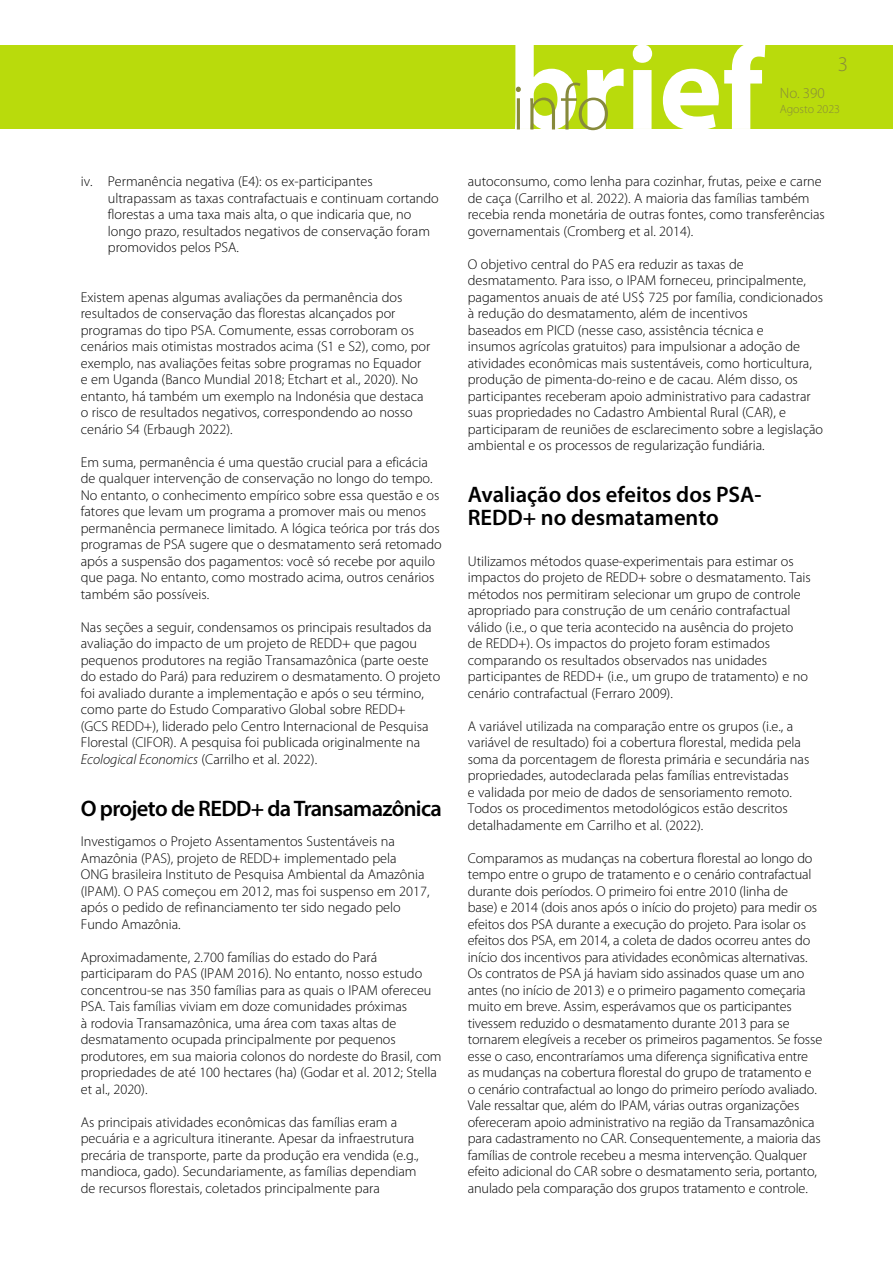
<style>
.page{position:relative;width:893px;height:1263px;background:#fff}
.page>*{position:absolute;margin:0;border:0;box-sizing:border-box;transform-origin:0 0}
.t1{font:600 22.5px/22.5px "Myriad Pro";letter-spacing:-.005em;color:#000}
.t2{font:600 22.5px "Myriad Pro";letter-spacing:-.03em;color:#000}
.t3{font:300 21px "Myriad Pro";color:#878a3b}
.t4{font:300 15px "Myriad Pro";color:#878a3b}
.t5{font:300 14.25px/16.5px "Myriad Pro";color:#000}
.t6{font:300 12px "Myriad Pro";color:#878a3b}
.s1{font-style:italic}
</style>
<div class="page">
<div style="left:0;top:45px;width:893px;height:84px;background:#b9db0c"></div>
<svg style="left:515px;top:45px;width:250px;height:85px"></svg>
<p class="t5" style="left:108px;top:173px;width:333px;text-indent:-27px">iv. Permanência negativa (E4): os ex-participantes ultrapassam as taxas contrafactuais e continuam cortando florestas a uma taxa mais alta, o que indicaria que, no longo prazo, resultados negativos de conservação foram promovidos pelos PSA.</p>
<p class="t5" style="left:81px;top:289px;width:351px">Existem apenas algumas avaliações da permanência dos resultados de conservação das florestas alcançados por programas do tipo PSA. Comumente, essas corroboram os cenários mais otimistas mostrados acima (S1 e S2), como, por exemplo, nas avaliações feitas sobre programas no Equador e em Uganda (Banco Mundial 2018; Etchart et al., 2020). No entanto, há também um exemplo na Indonésia que destaca o risco de resultados negativos, correspondendo ao nosso cenário S4 (Erbaugh 2022).</p>
<p class="t5" style="left:81px;top:454px;width:362px">Em suma, permanência é uma questão crucial para a eficácia de qualquer intervenção de conservação no longo do tempo.<br>No entanto, o conhecimento empírico sobre essa questão e os fatores que levam um programa a promover mais ou menos permanência permanece limitado. A lógica teórica por trás dos programas de PSA sugere que o desmatamento será retomado após a suspensão dos pagamentos: você só recebe por aquilo que paga. No entanto, como mostrado acima, outros cenários também são possíveis.</p>
<p class="t5" style="left:81px;top:619px;width:361px">Nas seções a seguir, condensamos os principais resultados da avaliação do impacto de um projeto de REDD+ que pagou pequenos produtores na região Transamazônica (parte oeste do estado do Pará) para reduzirem o desmatamento. O projeto foi avaliado durante a implementação e após o seu término, como parte do Estudo Comparativo Global sobre REDD+<br>(GCS REDD+), liderado pelo Centro Internacional de Pesquisa Florestal (CIFOR). A pesquisa foi publicada originalmente na <span class="s1">Ecological Economics</span> (Carrilho et al. 2022).</p>
<h1 class="t2" style="left:81px;top:794px;width:363px">O projeto de REDD+ da Transamazônica</h1>
<p class="t5" style="left:81px;top:833px;width:350px">Investigamos o Projeto Assentamentos Sustentáveis na Amazônia (PAS), projeto de REDD+ implementado pela<br>ONG brasileira Instituto de Pesquisa Ambiental da Amazônia (IPAM). O PAS começou em 2012, mas foi suspenso em 2017, após o pedido de refinanciamento ter sido negado pelo Fundo Amazônia.</p>
<p class="t5" style="left:81px;top:949px;width:362px">Aproximadamente, 2.700 famílias do estado do Pará participaram do PAS (IPAM 2016). No entanto, nosso estudo concentrou-se nas 350 famílias para as quais o IPAM ofereceu PSA. Tais famílias viviam em doze comunidades próximas<br>à rodovia Transamazônica, uma área com taxas altas de desmatamento ocupada principalmente por pequenos produtores, em sua maioria colonos do nordeste do Brasil, com propriedades de até 100 hectares (ha) (Godar et al. 2012; Stella et al., 2020).</p>
<p class="t5" style="left:81px;top:1114px;width:339px">As principais atividades econômicas das famílias eram a pecuária e a agricultura itinerante. Apesar da infraestrutura precária de transporte, parte da produção era vendida (e.g., mandioca, gado). Secundariamente, as famílias dependiam de recursos florestais, coletados principalmente para</p>
<h2 class="t3" style="left:838px;top:53px;width:12px">3</h2>
<p class="t4" style="left:780px;top:85px;width:47px">No. 390</p>
<p class="t6" style="left:780px;top:103px;width:62px">Agosto 2023</p>
<p class="t5" style="left:468px;top:173px;width:359px">autoconsumo, como lenha para cozinhar, frutas, peixe e carne de caça (Carrilho et al. 2022). A maioria das famílias também recebia renda monetária de outras fontes, como transferências governamentais (Cromberg et al. 2014).</p>
<p class="t5" style="left:468px;top:256px;width:357px">O objetivo central do PAS era reduzir as taxas de desmatamento. Para isso, o IPAM forneceu, principalmente, pagamentos anuais de até US$ 725 por família, condicionados à redução do desmatamento, além de incentivos<br>baseados em PICD (nesse caso, assistência técnica e<br>insumos agrícolas gratuitos) para impulsionar a adoção de atividades econômicas mais sustentáveis, como horticultura, produção de pimenta-do-reino e de cacau. Além disso, os participantes receberam apoio administrativo para cadastrar suas propriedades no Cadastro Ambiental Rural (CAR), e participaram de reuniões de esclarecimento sobre a legislação ambiental e os processos de regularização fundiária.</p>
<h1 class="t1" style="left:468px;top:483px;width:295px">Avaliação dos efeitos dos PSA-<br>REDD+ no desmatamento</h1>
<p class="t5" style="left:468px;top:553px;width:344px">Utilizamos métodos quase-experimentais para estimar os impactos do projeto de REDD+ sobre o desmatamento. Tais métodos nos permitiram selecionar um grupo de controle apropriado para construção de um cenário contrafactual válido (i.e., o que teria acontecido na ausência do projeto de REDD+). Os impactos do projeto foram estimados comparando os resultados observados nas unidades participantes de REDD+ (i.e., um grupo de tratamento) e no cenário contrafactual (Ferraro 2009).</p>
<p class="t5" style="left:468px;top:718px;width:343px">A variável utilizada na comparação entre os grupos (i.e., a variável de resultado) foi a cobertura florestal, medida pela soma da porcentagem de floresta primária e secundária nas propriedades, autodeclarada pelas famílias entrevistadas<br>e validada por meio de dados de sensoriamento remoto.<br>Todos os procedimentos metodológicos estão descritos detalhadamente em Carrilho et al. (2022).</p>
<p class="t5" style="left:468px;top:850px;width:356px">Comparamos as mudanças na cobertura florestal ao longo do tempo entre o grupo de tratamento e o cenário contrafactual durante dois períodos. O primeiro foi entre 2010 (linha de<br>base) e 2014 (dois anos após o início do projeto) para medir os efeitos dos PSA durante a execução do projeto. Para isolar os efeitos dos PSA, em 2014, a coleta de dados ocorreu antes do início dos incentivos para atividades econômicas alternativas.<br>Os contratos de PSA já haviam sido assinados quase um ano antes (no início de 2013) e o primeiro pagamento começaria muito em breve. Assim, esperávamos que os participantes tivessem reduzido o desmatamento durante 2013 para se tornarem elegíveis a receber os primeiros pagamentos. Se fosse esse o caso, encontraríamos uma diferença significativa entre as mudanças na cobertura florestal do grupo de tratamento e o cenário contrafactual ao longo do primeiro período avaliado.<br>Vale ressaltar que, além do IPAM, várias outras organizações ofereceram apoio administrativo na região da Transamazônica para cadastramento no CAR. Consequentemente, a maioria das famílias de controle recebeu a mesma intervenção. Qualquer efeito adicional do CAR sobre o desmatamento seria, portanto, anulado pela comparação dos grupos tratamento e controle.</p>
</div>
